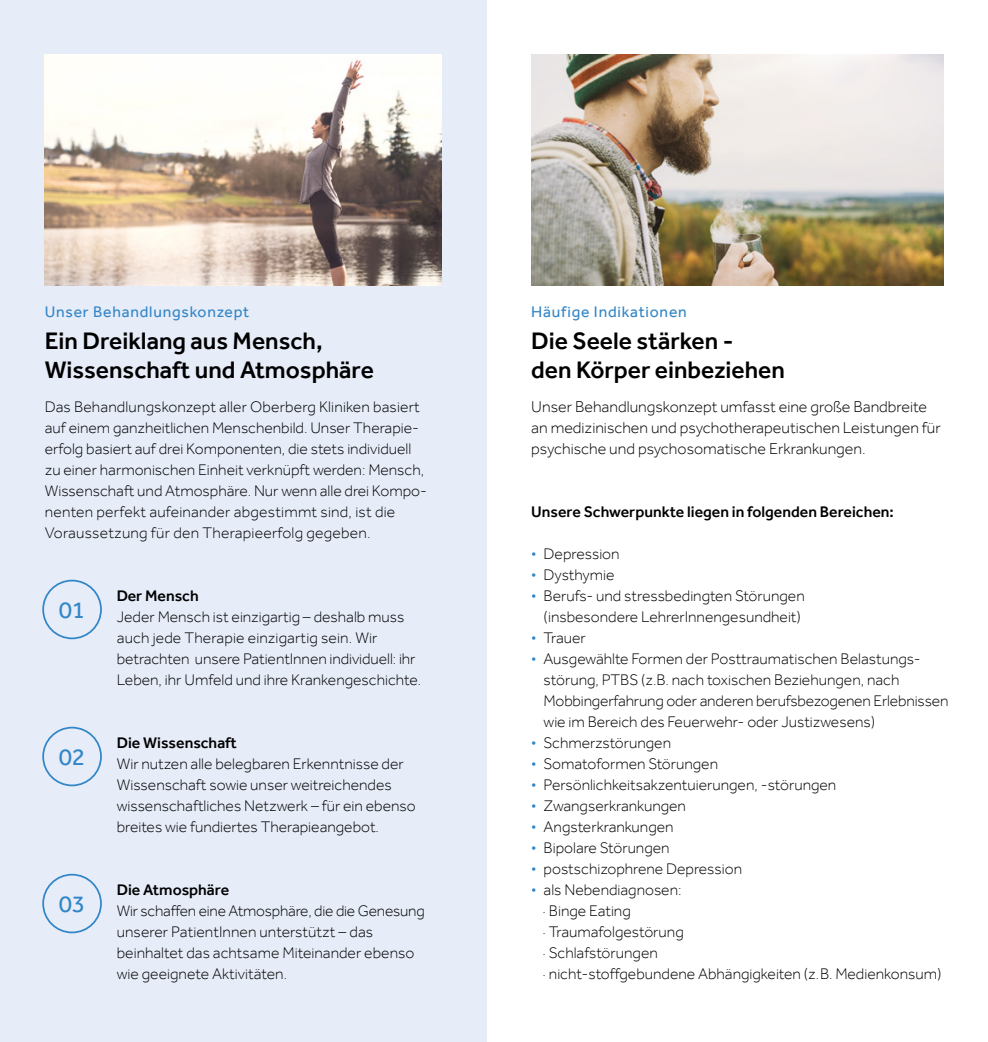
<style>
.page{position:relative;width:988px;height:1042px;background:#fff}
.page>*{position:absolute;margin:0;border:0;box-sizing:border-box;transform-origin:0 0}
.t1{font:500 24.5px/29.8px "Effra";color:#000}
.t2{font:24.5px "Effra";color:#3286c7}
.t3{font:300 16.1px/21px "Effra";color:#000}
.t4{font:300 15.75px/21px "Effra";color:#000}
.t5{font:500 15.75px "Effra";color:#000}
.t6{font:15.75px "Effra";letter-spacing:.05em;color:#3286c7}
.s1{color:#3286c7}
</style>
<div class="page">
<div style="left:0;top:0;width:486px;height:1042px;background:#e6ecf8"></div>
<img style="left:531px;top:55px;width:412px;height:231px">
<img style="left:45px;top:55px;width:396px;height:231px">
<div style="left:42px;top:580px;width:60px;height:59px;border:2px solid #3286c7;border-radius:50%"></div>
<div style="left:42px;top:727px;width:60px;height:59px;border:2px solid #3286c7;border-radius:50%"></div>
<div style="left:42px;top:874px;width:60px;height:59px;border:2px solid #3286c7;border-radius:50%"></div>
<p class="t6" style="left:45px;top:302px;width:206px">Unser Behandlungskonzept</p>
<h1 class="t1" style="left:45px;top:325px;width:330px">Ein Dreiklang aus Mensch,<br>Wissenschaft und Atmosphäre</h1>
<p class="t4" style="left:45px;top:396px;width:383px">Das Behandlungskonzept aller Oberberg Kliniken basiert auf einem ganzheitlichen Menschenbild. Unser Therapie&shy;erfolg basiert auf drei Komponenten, die stets individuell zu einer harmonischen Einheit verknüpft werden: Mensch, Wissenschaft und Atmosphäre. Nur wenn alle drei Kompo&shy;nenten perfekt aufeinander abgestimmt sind, ist die Voraussetzung für den Therapieerfolg gegeben.</p>
<h1 class="t2" style="left:59px;top:595px;width:28px">01</h1>
<h1 class="t2" style="left:59px;top:742px;width:28px">02</h1>
<h1 class="t2" style="left:59px;top:889px;width:28px">03</h1>
<p class="t5" style="left:117px;top:586px;width:83px">Der Mensch</p>
<p class="t4" style="left:117px;top:606px;width:306px">Jeder Mensch ist einzigartig – deshalb muss auch jede Therapie einzigartig sein. Wir betrachten unsere PatientInnen individuell: ihr Leben, ihr Umfeld und ihre Krankengeschichte.</p>
<p class="t5" style="left:117px;top:733px;width:122px">Die Wissenschaft</p>
<p class="t4" style="left:117px;top:753px;width:300px">Wir nutzen alle belegbaren Erkenntnisse der Wissenschaft sowie unser weitreichendes wissenschaftliches Netzwerk – für ein ebenso breites wie fundiertes Therapieangebot.</p>
<p class="t5" style="left:117px;top:880px;width:114px">Die Atmosphäre</p>
<p class="t4" style="left:117px;top:900px;width:309px">Wir schaffen eine Atmosphäre, die die Genesung unserer PatientInnen unterstützt – das beinhaltet das achtsame Miteinander ebenso wie geeignete Aktivitäten.</p>
<p class="t6" style="left:531px;top:302px;width:157px">Häufige Indikationen</p>
<h1 class="t1" style="left:531px;top:325px;width:255px">Die Seele stärken -<br>den Körper einbeziehen</h1>
<p class="t3" style="left:531px;top:396px;width:411px">Unser Behandlungskonzept umfasst eine große Bandbreite an medizinischen und psychotherapeutischen Leistungen für psychische und psychosomatische Erkrankungen.</p>
<p class="t5" style="left:531px;top:502px;width:364px">Unsere Schwerpunkte liegen in folgenden Bereichen:</p>
<p class="t4" style="left:531px;top:543px;width:90px"><span class="s1">•</span> Depression</p>
<p class="t4" style="left:531px;top:564px;width:85px"><span class="s1">•</span> Dysthymie</p>
<p class="t4" style="left:531px;top:585px;width:275px;text-align:center"><span class="s1">•</span> Berufs- und stressbedingten Störungen (insbesondere LehrerInnengesundheit)</p>
<p class="t4" style="left:531px;top:627px;width:56px"><span class="s1">•</span> Trauer</p>
<p class="t4" style="left:543px;top:648px;width:406px;text-indent:-12px"><span class="s1">•</span> Ausgewählte Formen der Posttraumatischen Belastungs&shy;störung, PTBS (z.B. nach toxischen Beziehungen, nach Mobbingerfahrung oder anderen berufsbezogenen Erlebnissen wie im Bereich des Feuerwehr- oder Justizwesens)</p>
<p class="t4" style="left:531px;top:732px;width:141px"><span class="s1">•</span> Schmerzstörungen</p>
<p class="t4" style="left:531px;top:753px;width:188px"><span class="s1">•</span> Somatoformen Störungen</p>
<p class="t4" style="left:531px;top:774px;width:306px"><span class="s1">•</span> Persönlichkeitsakzentuierungen, -störungen</p>
<p class="t4" style="left:531px;top:795px;width:156px"><span class="s1">•</span> Zwangserkrankungen</p>
<p class="t4" style="left:531px;top:816px;width:144px"><span class="s1">•</span> Angsterkrankungen</p>
<p class="t4" style="left:531px;top:837px;width:140px"><span class="s1">•</span> Bipolare Störungen</p>
<p class="t4" style="left:531px;top:858px;width:212px"><span class="s1">•</span> postschizophrene Depression</p>
<p class="t4" style="left:542px;top:879px;width:400px;text-indent:-11px"><span class="s1">•</span> als Nebendiagnosen:<br>· Binge Eating<br>· Traumafolgestörung<br>· Schlafstörungen<br>· nicht-stoffgebundene Abhängigkeiten (z.B. Medienkonsum)</p>
</div>
